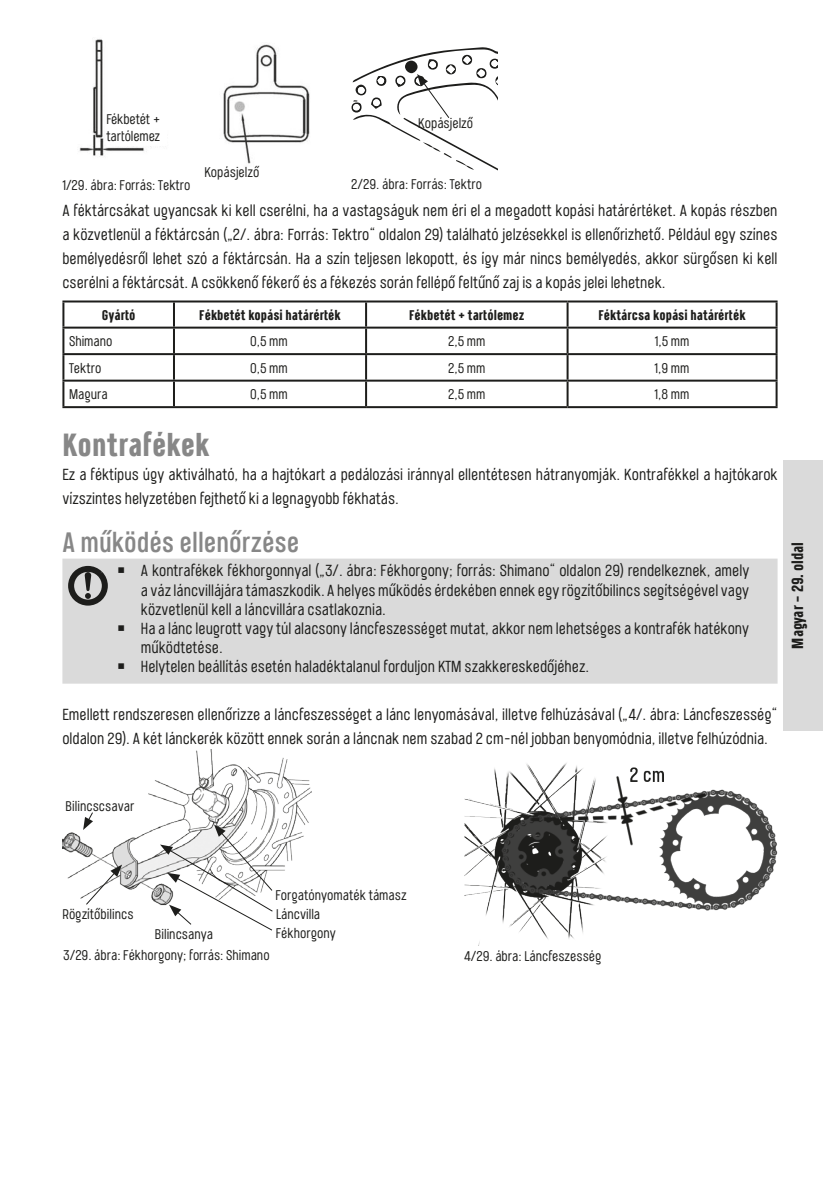
<style>
.page{position:relative;width:823px;height:1191px;background:#fff}
.page>*{position:absolute;margin:0;border:0;box-sizing:border-box;transform-origin:0 0}
.t1{font:700 32px "Port Condensed";letter-spacing:.005em;color:#878787}
.t2{font:500 28px "Port Condensed";color:#878787}
.t3{font:16px/24px "Port Condensed";color:#1d1d1b}
.t4{font:700 16px "Port Condensed";letter-spacing:-.01em;color:#1d1d1b}
.t5{font:14px/16.8px "Port Condensed";color:#1d1d1b}
.t6{font:700 14px "Port Condensed";color:#1d1d1b}
</style>
<div class="page">
<div style="left:782px;top:460px;width:40px;height:271px;background:#dadada"></div>
<img style="left:79px;top:39px;width:231px;height:125px">
<svg style="left:351px;top:47px;width:146px;height:123px"></svg>
<hr style="left:62px;top:300px;width:112px;height:2px;background:#1d1d1b">
<hr style="left:62px;top:302px;width:2px;height:25px;background:#1d1d1b">
<hr style="left:174px;top:300px;width:192px;height:2px;background:#1d1d1b">
<hr style="left:173px;top:302px;width:2px;height:25px;background:#1d1d1b">
<hr style="left:366px;top:300px;width:201px;height:2px;background:#1d1d1b">
<hr style="left:365px;top:302px;width:2px;height:25px;background:#1d1d1b">
<hr style="left:567px;top:300px;width:210px;height:2px;background:#1d1d1b">
<hr style="left:566px;top:302px;width:2px;height:25px;background:#1d1d1b">
<hr style="left:775px;top:302px;width:2px;height:25px;background:#1d1d1b">
<hr style="left:62px;top:327px;width:112px;height:2px;background:#1d1d1b">
<hr style="left:62px;top:329px;width:2px;height:24px;background:#1d1d1b">
<hr style="left:174px;top:327px;width:192px;height:2px;background:#1d1d1b">
<hr style="left:173px;top:329px;width:2px;height:24px;background:#1d1d1b">
<hr style="left:366px;top:327px;width:201px;height:2px;background:#1d1d1b">
<hr style="left:365px;top:329px;width:2px;height:24px;background:#1d1d1b">
<hr style="left:567px;top:327px;width:210px;height:2px;background:#1d1d1b">
<hr style="left:566px;top:329px;width:2px;height:24px;background:#1d1d1b">
<hr style="left:775px;top:329px;width:2px;height:24px;background:#1d1d1b">
<hr style="left:62px;top:353px;width:112px;height:2px;background:#1d1d1b">
<hr style="left:62px;top:355px;width:2px;height:25px;background:#1d1d1b">
<hr style="left:174px;top:353px;width:192px;height:2px;background:#1d1d1b">
<hr style="left:173px;top:355px;width:2px;height:25px;background:#1d1d1b">
<hr style="left:366px;top:353px;width:201px;height:2px;background:#1d1d1b">
<hr style="left:365px;top:355px;width:2px;height:25px;background:#1d1d1b">
<hr style="left:567px;top:353px;width:210px;height:2px;background:#1d1d1b">
<hr style="left:566px;top:355px;width:2px;height:25px;background:#1d1d1b">
<hr style="left:775px;top:355px;width:2px;height:25px;background:#1d1d1b">
<hr style="left:62px;top:380px;width:112px;height:2px;background:#1d1d1b">
<hr style="left:62px;top:382px;width:2px;height:24px;background:#1d1d1b">
<hr style="left:174px;top:380px;width:192px;height:2px;background:#1d1d1b">
<hr style="left:173px;top:382px;width:2px;height:24px;background:#1d1d1b">
<hr style="left:366px;top:380px;width:201px;height:2px;background:#1d1d1b">
<hr style="left:365px;top:382px;width:2px;height:24px;background:#1d1d1b">
<hr style="left:567px;top:380px;width:210px;height:2px;background:#1d1d1b">
<hr style="left:566px;top:382px;width:2px;height:24px;background:#1d1d1b">
<hr style="left:775px;top:382px;width:2px;height:24px;background:#1d1d1b">
<hr style="left:62px;top:406px;width:112px;height:2px;background:#1d1d1b">
<hr style="left:174px;top:406px;width:192px;height:2px;background:#1d1d1b">
<hr style="left:366px;top:406px;width:201px;height:2px;background:#1d1d1b">
<hr style="left:567px;top:406px;width:210px;height:2px;background:#1d1d1b">
<div style="left:62px;top:558px;width:715px;height:125px;background:#dadada"></div>
<svg style="left:64px;top:563px;width:47px;height:46px;background:#989897"></svg>
<img style="left:62px;top:749px;width:249px;height:156px">
<svg style="left:85px;top:864px;width:37px;height:41px"></svg>
<svg style="left:83px;top:811px;width:11px;height:19px"></svg>
<svg style="left:160px;top:824px;width:113px;height:107px"></svg>
<img style="left:464px;top:763px;width:313px;height:183px">
<p class="t5" style="left:106px;top:111px;width:55px">Fékbetét + tartólemez</p>
<p class="t5" style="left:62px;top:176px;width:129px">1/29. ábra: Forrás: Tektro</p>
<p class="t5" style="left:204px;top:163px;width:57px">Kopásjelző</p>
<p class="t5" style="left:418px;top:114px;width:57px">Kopásjelző</p>
<p class="t5" style="left:351px;top:176px;width:132px">2/29. ábra: Forrás: Tektro</p>
<p class="t3" style="left:62px;top:198px;width:716px;text-align:justify">A féktárcsákat ugyancsak ki kell cserélni, ha a vastagságuk nem éri el a megadott kopási határértéket. A kopás részben a közvetlenül a féktárcsán („2/. ábra: Forrás: Tektro“ oldalon 29) található jelzésekkel is ellenőrizhető. Például egy színes bemélyedésről lehet szó a féktárcsán. Ha a szín teljesen lekopott, és így már nincs bemélyedés, akkor sürgősen ki kell cserélni a féktárcsát. A csökkenő fékerő és a fékezés során fellépő feltűnő zaj is a kopás jelei lehetnek.</p>
<p class="t6" style="left:102px;top:305px;width:35px">Gyártó</p>
<p class="t6" style="left:199px;top:305px;width:143px">Fékbetét kopási határérték</p>
<p class="t6" style="left:409px;top:305px;width:117px">Fékbetét + tartólemez</p>
<p class="t6" style="left:598px;top:305px;width:148px">Féktárcsa kopási határérték</p>
<p class="t5" style="left:69px;top:332px;width:45px">Shimano</p>
<p class="t5" style="left:250px;top:332px;width:39px">0,5 mm</p>
<p class="t5" style="left:448px;top:332px;width:39px">2,5 mm</p>
<p class="t5" style="left:654px;top:332px;width:36px">1,5 mm</p>
<p class="t5" style="left:69px;top:359px;width:34px">Tektro</p>
<p class="t5" style="left:250px;top:359px;width:39px">0,5 mm</p>
<p class="t5" style="left:448px;top:359px;width:39px">2,5 mm</p>
<p class="t5" style="left:654px;top:359px;width:36px">1,9 mm</p>
<p class="t5" style="left:69px;top:385px;width:40px">Magura</p>
<p class="t5" style="left:250px;top:385px;width:39px">0,5 mm</p>
<p class="t5" style="left:448px;top:385px;width:39px">2,5 mm</p>
<p class="t5" style="left:654px;top:385px;width:36px">1,8 mm</p>
<h1 class="t1" style="left:62px;top:424px;width:148px">Kontrafékek</h1>
<p class="t3" style="left:62px;top:462px;width:716px">Ez a féktípus úgy aktiválható, ha a hajtókart a pedálozási iránnyal ellentétesen hátranyomják. Kontrafékkel a hajtókarok vízszintes helyzetében fejthető ki a legnagyobb fékhatás.</p>
<h2 class="t2" style="left:62px;top:524px;width:238px">A működés ellenőrzése</h2>
<p class="t3" style="left:118px;top:558px;width:632px">￭ A kontrafékek fékhorgonnyal („3/. ábra: Fékhorgony; forrás: Shimano“ oldalon 29) rendelkeznek, amely</p>
<p class="t3" style="left:141px;top:577px;width:609px">a váz láncvillájára támaszkodik. A helyes működés érdekében ennek egy rögzítőbilincs segítségével vagy</p>
<p class="t3" style="left:141px;top:597px;width:246px">közvetlenül kell a láncvillára csatlakoznia.</p>
<p class="t3" style="left:118px;top:616px;width:632px">￭ Ha a lánc leugrott vagy túl alacsony láncfeszességet mutat, akkor nem lehetséges a kontrafék hatékony</p>
<p class="t3" style="left:141px;top:635px;width:83px">működtetése.</p>
<p class="t3" style="left:118px;top:654px;width:472px">￭ Helytelen beállítás esetén haladéktalanul forduljon KTM szakkereskedőjéhez.</p>
<p class="t3" style="left:62px;top:702px;width:716px">Emellett rendszeresen ellenőrizze a láncfeszességet a lánc lenyomásával, illetve felhúzásával („4/. ábra: Láncfeszesség“ oldalon 29). A két lánckerék között ennek során a láncnak nem szabad 2 cm-nél jobban benyomódnia, illetve felhúzódnia.</p>
<p class="t4" style="left:786px;top:648px;width:108px;rotate:-90deg">Magyar – 29. oldal</p>
<p class="t5" style="left:66px;top:797px;width:70px">Bilincscsavar</p>
<p class="t5" style="left:62px;top:906px;width:73px">Rögzítőbilincs</p>
<p class="t5" style="left:275px;top:886px;width:132px">Forgatónyomaték támasz</p>
<p class="t5" style="left:276px;top:905px;width:46px">Láncvilla</p>
<p class="t5" style="left:276px;top:924px;width:61px">Fékhorgony</p>
<p class="t5" style="left:63px;top:924px;width:208px;line-height:20.8px;text-indent:92px">Bilincsanya<br>3/29. ábra: Fékhorgony; forrás: Shimano</p>
<p class="t5" style="left:463px;top:947px;width:139px">4/29. ábra: Láncfeszesség</p>
</div>
